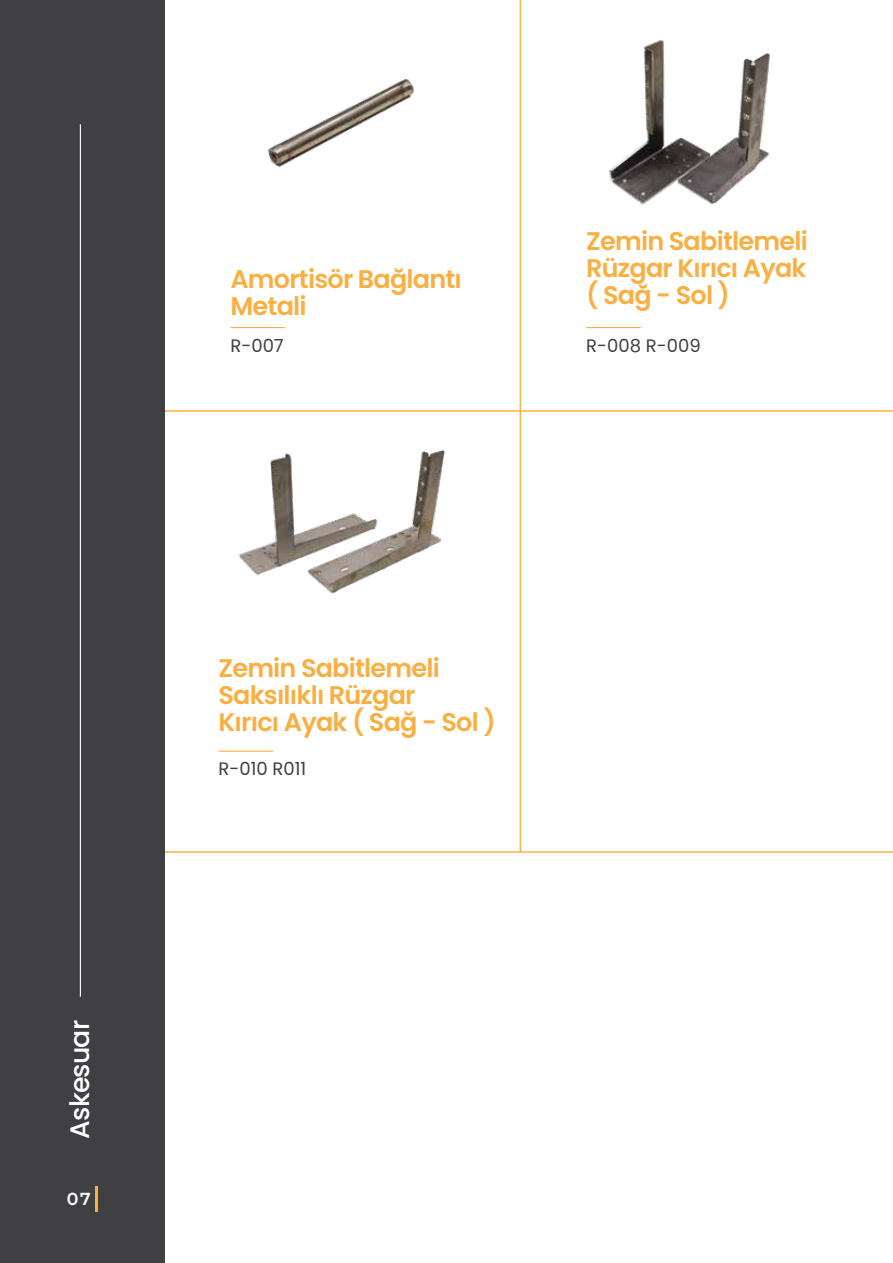
<style>
.page{position:relative;width:893px;height:1263px;background:#fff}
.page>*{position:absolute;margin:0;border:0;box-sizing:border-box;transform-origin:0 0}
.t1{font:500 26.85px "Poppins";letter-spacing:-.03em;color:#fff}
.t2{font:600 25.5px/27px "Poppins";letter-spacing:-.03em;color:#faaf43}
.t3{font:18px "Poppins";color:#403f41}
.t4{font:600 17.4px "Montserrat";color:#fff}
</style>
<div class="page">
<img style="left:609px;top:39px;width:161px;height:166px">
<img style="left:238px;top:449px;width:207px;height:145px">
<img style="left:267px;top:0;width:255px;height:286px">
<hr style="left:148px;top:410px;width:745px;height:2px;background:#fbb143">
<hr style="left:148px;top:851px;width:745px;height:2px;background:#fbb143">
<div style="left:0;top:0;width:165px;height:1263px;background:#403f41"></div>
<hr style="left:80px;top:124px;width:1px;height:873px;background:#fff">
<hr style="left:95px;top:1187px;width:3px;height:25px;background:#faaf43">
<hr style="left:586px;top:327px;width:55px;height:1px;background:#faaf43">
<hr style="left:230px;top:327px;width:55px;height:1px;background:#faaf43">
<hr style="left:218px;top:750px;width:55px;height:2px;background:#faaf43">
<hr style="left:520px;top:0;width:1px;height:852px;background:#fbb143">
<p class="t1" style="left:64px;top:1139px;width:120px;rotate:-90deg">Askesuar</p>
<p class="t4" style="left:67px;top:1186px;width:25px">07</p>
<p class="t2" style="left:230px;top:265px;width:233px">Amortisör Bağlantı<br>Metali</p>
<p class="t3" style="left:230px;top:335px;width:55px">R-007</p>
<p class="t2" style="left:586px;top:228px;width:223px;text-align:justify">Zemin Sabitlemeli Rüzgar Kırıcı Ayak ( Sağ - Sol )</p>
<p class="t3" style="left:586px;top:335px;width:116px">R-008 R-009</p>
<p class="t2" style="left:218px;top:654px;width:279px">Zemin Sabitlemeli<br>Saksılıklı Rüzgar<br>Kırıcı Ayak ( Sağ - Sol )</p>
<p class="t3" style="left:218px;top:759px;width:89px">R-010 R011</p>
</div>
